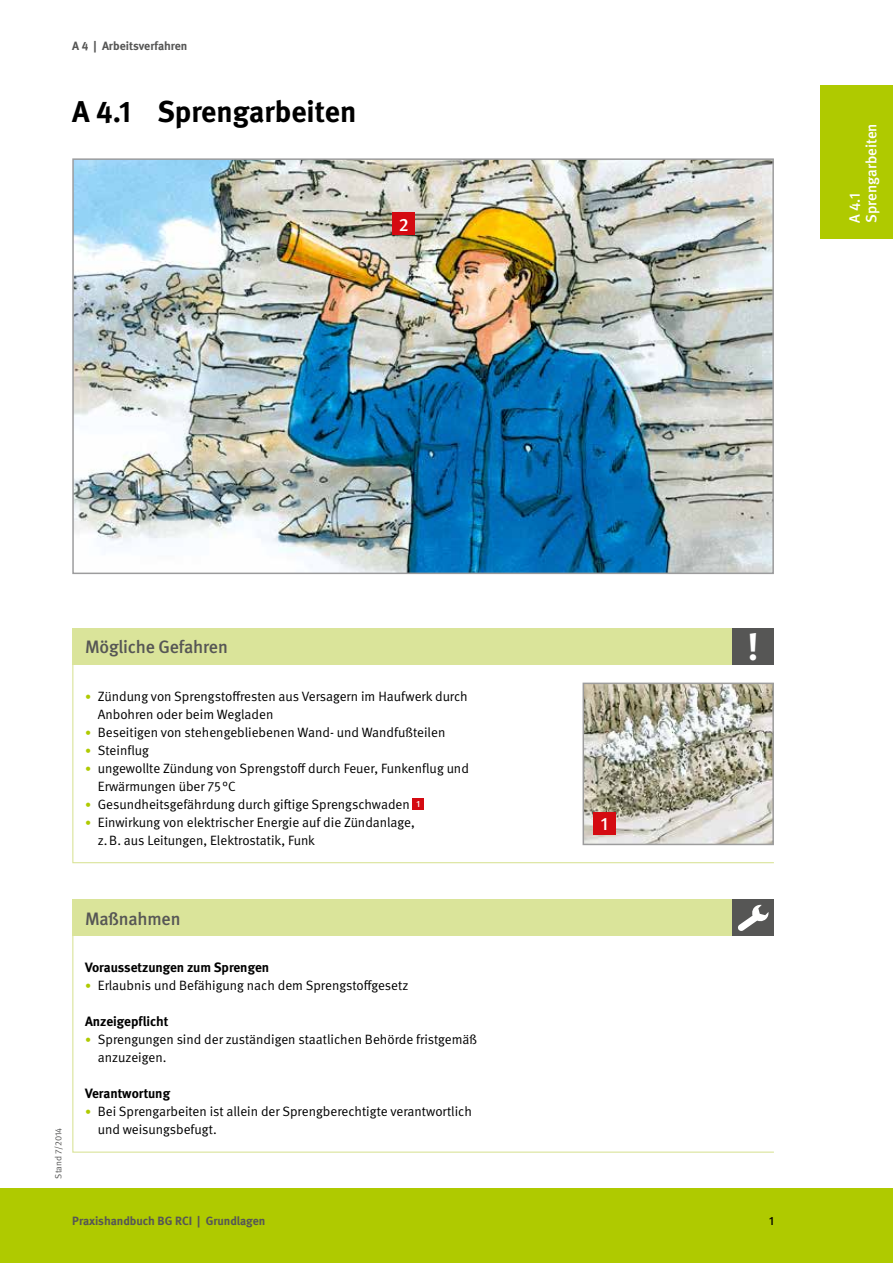
<style>
.page{position:relative;width:893px;height:1263px;background:#fff}
.page>*{position:absolute;margin:0;border:0;box-sizing:border-box;transform-origin:0 0}
.t1{font:700 38.1px "DGUV Meta";color:#fff}
.t2{font:700 30px "DGUV Meta";color:#000}
.t3{font:500 18px "DGUV Meta";letter-spacing:-.01em;color:#565655}
.t4{font:500 18px "DGUV Meta";color:#fff}
.t5{font:500 15px/16.5px "DGUV Meta";color:#fff}
.t6{font:13.5px/18.1px "DGUV Meta";color:#000}
.t7{font:700 13.5px "DGUV Meta";color:#000}
.t8{font:700 12px "DGUV Meta";color:#565655}
.t9{font:500 12px "DGUV Meta";color:#000}
.t10{font:9px "DGUV Meta";color:#565655}
.s1{font-size:12px;color:#afca00}
</style>
<div class="page">
<div style="left:0;top:1189px;width:893px;height:74px;background:#afca00"></div>
<svg style="left:72px;top:936px;width:702px;height:217px"></svg>
<img style="left:75px;top:161px;width:696px;height:410px">
<div style="left:72px;top:158px;width:702px;height:416px;border:2px solid #9c9c9d"></div>
<svg style="left:72px;top:664px;width:702px;height:200px"></svg>
<div style="left:413px;top:798px;width:11px;height:11px;background:#d40a11"></div>
<div style="left:72px;top:628px;width:702px;height:36px;background:#dae49a"></div>
<div style="left:732px;top:628px;width:42px;height:36px;background:#565655"></div>
<div style="left:72px;top:900px;width:702px;height:36px;background:#dae49a"></div>
<div style="left:732px;top:900px;width:42px;height:36px;background:#565655"></div>
<svg style="left:738px;top:904px;width:31px;height:27px"></svg>
<div style="left:393px;top:213px;width:22px;height:22px;background:#d40a11"></div>
<img style="left:586px;top:686px;width:185px;height:156px">
<div style="left:583px;top:683px;width:191px;height:162px;border:2px solid #9c9c9d"></div>
<div style="left:593px;top:812px;width:22px;height:22px;background:#d40a11"></div>
<div style="left:821px;top:85px;width:72px;height:153px;background:#afca00"></div>
<p class="t8" style="left:72px;top:39px;width:117px">A 4 | Arbeitsverfahren</p>
<h2 class="t2" style="left:72px;top:94px;width:286px">A 4.1 Sprengarbeiten</h2>
<h3 class="t4" style="left:399px;top:214px;width:11px">2</h3>
<p class="t5" style="left:847px;top:223px;width:101px;rotate:-90deg">A 4.1<br>Sprengarbeiten</p>
<h3 class="t3" style="left:85px;top:636px;width:144px">Mögliche Gefahren</h3>
<h1 class="t1" style="left:748px;top:624px;width:13px">!</h1>
<p class="t6" style="left:98px;top:687px;width:371px;text-indent:-13px"><span class="s1">•</span> Zündung von Sprengstoffresten aus Versagern im Haufwerk durch<br>Anbohren oder beim Wegladen</p>
<p class="t6" style="left:85px;top:723px;width:362px"><span class="s1">•</span> Beseitigen von stehengebliebenen Wand- und Wandfußteilen</p>
<p class="t6" style="left:85px;top:741px;width:65px"><span class="s1">•</span> Steinflug</p>
<p class="t6" style="left:98px;top:759px;width:373px;text-indent:-13px"><span class="s1">•</span> ungewollte Zündung von Sprengstoff durch Feuer, Funkenflug und<br>Erwärmungen über 75 °C</p>
<p class="t6" style="left:85px;top:796px;width:337px"><span class="s1">•</span> Gesundheitsgefährdung durch giftige Sprengschwaden <sup>1</sup></p>
<p class="t6" style="left:98px;top:814px;width:319px;text-indent:-13px"><span class="s1">•</span> Einwirkung von elektrischer Energie auf die Zündanlage, z.B. aus Leitungen, Elektrostatik, Funk</p>
<h3 class="t4" style="left:601px;top:814px;width:9px">1</h3>
<p class="t10" style="left:53px;top:1178px;width:52px;rotate:-90deg">Stand 7/2014</p>
<h3 class="t3" style="left:85px;top:908px;width:97px">Maßnahmen</h3>
<p class="t7" style="left:85px;top:959px;width:186px">Voraussetzungen zum Sprengen</p>
<p class="t6" style="left:85px;top:976px;width:325px"><span class="s1">•</span> Erlaubnis und Befähigung nach dem Sprengstoffgesetz</p>
<p class="t7" style="left:85px;top:1013px;width:85px">Anzeigepflicht</p>
<p class="t6" style="left:98px;top:1030px;width:381px;text-indent:-13px"><span class="s1">•</span> Sprengungen sind der zuständigen staatlichen Behörde fristgemäß anzuzeigen.</p>
<p class="t7" style="left:85px;top:1085px;width:87px">Verantwortung</p>
<p class="t6" style="left:98px;top:1103px;width:376px;text-indent:-13px"><span class="s1">•</span> Bei Sprengarbeiten ist allein der Sprengberechtigte verantwortlich und weisungsbefugt.</p>
<p class="t8" style="left:72px;top:1213px;width:195px">Praxishandbuch BG RCI | Grundlagen</p>
<p class="t9" style="left:769px;top:1213px;width:6px">1</p>
</div>
